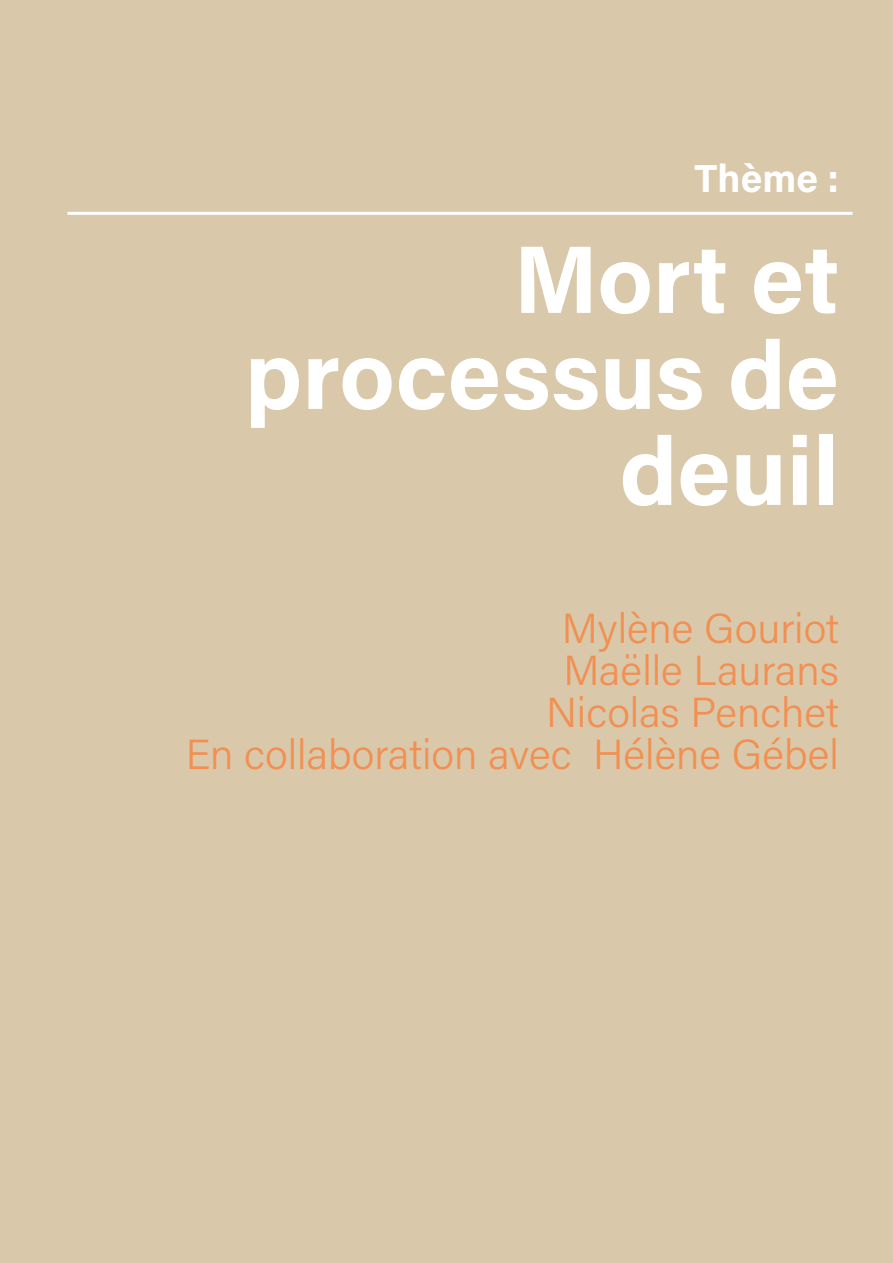
<style>
.page{position:relative;width:893px;height:1263px;background:#d9c8a9}
.page>*{position:absolute;margin:0;border:0;box-sizing:border-box;transform-origin:0 0}
.t1{font:700 96px/96px "Acumin Pro";color:#fff;text-align:right}
.t2{font:300 42px/42px "Acumin Pro";color:#f28f51;text-align:right}
.t3{font:700 39px "Acumin Pro";color:#fff}
</style>
<div class="page">
<hr style="left:68px;top:212px;width:784px;height:3px;background:#fff">
<p class="t3" style="left:694px;top:151px;width:146px">Thème :</p>
<h1 class="t1" style="left:245px;top:227px;width:596px">Mort et processus de deuil</h1>
<p class="t2" style="left:186px;top:606px;width:655px">Mylène Gouriot<br>Maëlle Laurans<br>Nicolas Penchet<br>En collaboration avec Hélène Gébel</p>
</div>
